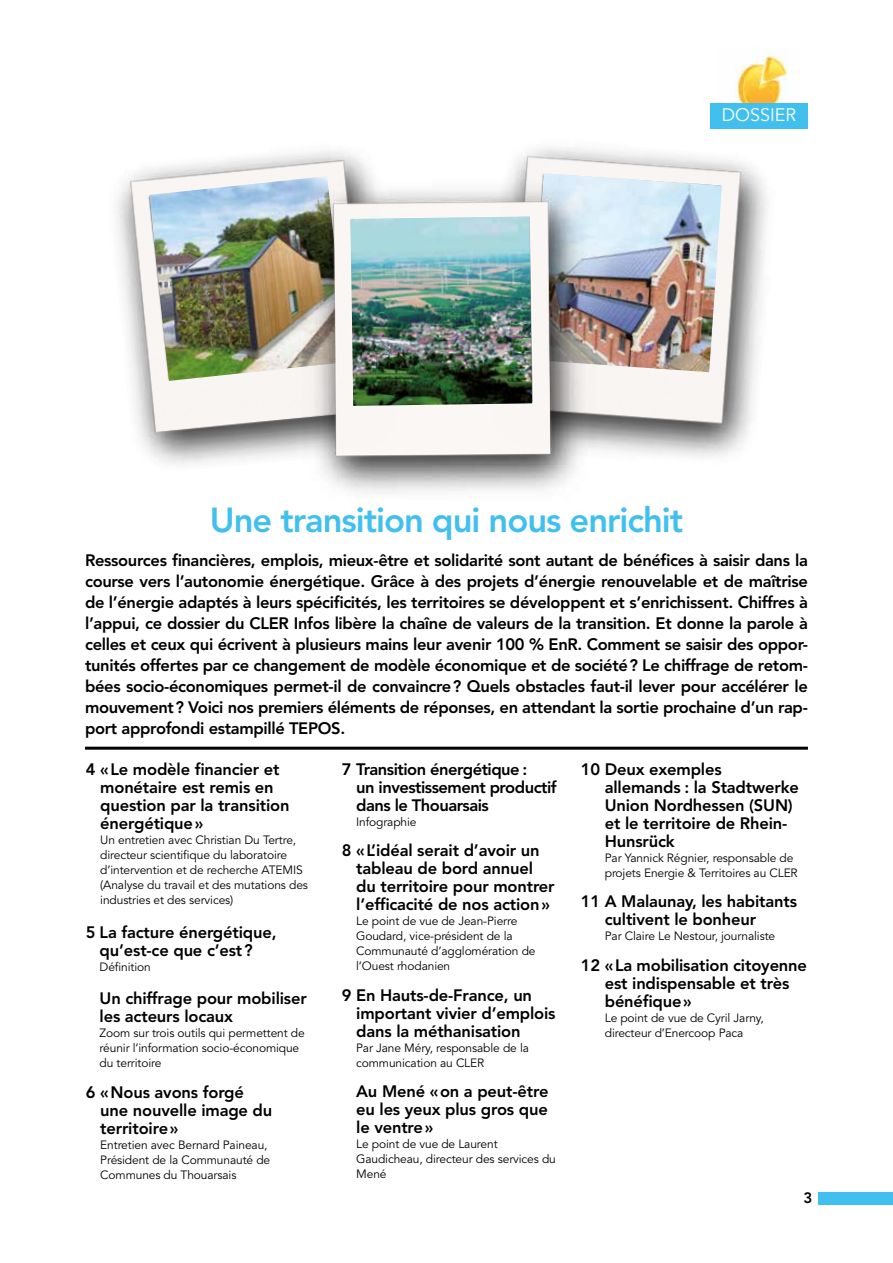
<style>
.page{position:relative;width:893px;height:1263px;background:#fff}
.page>*{position:absolute;margin:0;border:0;box-sizing:border-box;transform-origin:0 0}
.t1{font:800 34.5px "Avenir LT Std";letter-spacing:-.03em;color:#41c0f0}
.t2{font:18px "Avenir LT Std";color:#fff}
.t3{font:800 16.5px/18px "Avenir LT Std";letter-spacing:-.01em;color:#000}
.t4{font:800 16.5px/18px "Avenir LT Std";letter-spacing:-.03em;color:#000}
.t5{font:800 15px "Avenir LT Std";color:#000}
.t6{font:12px/15px "Avenir LT Std";letter-spacing:-.01em;color:#000}
</style>
<div class="page">
<img style="left:737px;top:48px;width:51px;height:35px">
<div style="left:819px;top:1192px;width:74px;height:12px;background:#41c0f0"></div>
<hr style="left:85px;top:747px;width:723px;height:3px;background:#000">
<img style="left:116px;top:159px;width:118px;height:306px">
<img style="left:149px;top:176px;width:85px;height:205px">
<img style="left:614px;top:83px;width:194px;height:374px">
<img style="left:614px;top:173px;width:108px;height:199px">
<img style="left:234px;top:147px;width:380px;height:346px">
<img style="left:351px;top:216px;width:181px;height:190px">
<p class="t2" style="left:722px;top:105px;width:76px">DOSSIER</p>
<h1 class="t1" style="left:210px;top:500px;width:475px">Une transition qui nous enrichit</h1>
<p class="t3" style="left:85px;top:550px;width:724px;line-height:21px;text-align:justify">Ressources financières, emplois, mieux-être et solidarité sont autant de bénéfices à saisir dans la course vers l’autonomie énergétique. Grâce à des projets d’énergie renouvelable et de maîtrise de l’énergie adaptés à leurs spécificités, les territoires se développent et s’enrichissent. Chiffres à l’appui, ce dossier du CLER Infos libère la chaîne de valeurs de la transition. Et donne la parole à celles et ceux qui écrivent à plusieurs mains leur avenir 100 % EnR. Comment se saisir des oppor&shy;tunités offertes par ce changement de modèle économique et de société? Le chiffrage de retom&shy;bées socio-économiques permet-il de convaincre? Quels obstacles faut-il lever pour accélérer le mouvement? Voici nos premiers éléments de réponses, en attendant la sortie prochaine d’un rap&shy;port approfondi estampillé TEPOS.</p>
<p class="t3" style="left:100px;top:760px;width:191px;text-indent:-14px">4 «Le modèle financier et monétaire est remis en question par la transition énergétique»</p>
<p class="t6" style="left:100px;top:832px;width:209px">Un entretien avec Christian Du Tertre, directeur scientifique du laboratoire d’intervention et de recherche ATEMIS (Analyse du travail et des mutations des industries et des services)</p>
<p class="t3" style="left:100px;top:923px;width:178px;text-indent:-14px">5 La facture énergétique, qu’est-ce que c’est?</p>
<p class="t6" style="left:100px;top:960px;width:53px">Définition</p>
<p class="t3" style="left:100px;top:989px;width:209px">Un chiffrage pour mobiliser les acteurs locaux</p>
<p class="t6" style="left:100px;top:1026px;width:207px">Zoom sur trois outils qui permettent de réunir l’information socio-économique du territoire</p>
<p class="t3" style="left:100px;top:1083px;width:174px;text-indent:-14px">6 «Nous avons forgé une nouvelle image du territoire»</p>
<p class="t6" style="left:100px;top:1137px;width:171px">Entretien avec Bernard Paineau,<br>Président de la Communauté de<br>Communes du Thouarsais</p>
<p class="t3" style="left:605px;top:760px;width:196px;text-indent:-24px">10 Deux exemples allemands : la Stadtwerke<br>Union Nordhessen (SUN) et le territoire de Rhein-<br>Hunsrück</p>
<p class="t6" style="left:605px;top:850px;width:194px">Par Yannick Régnier, responsable de projets Energie &amp; Territoires au CLER</p>
<p class="t3" style="left:605px;top:893px;width:194px;text-indent:-24px">11 A Malaunay, les habitants cultivent le bonheur</p>
<p class="t6" style="left:605px;top:929px;width:172px">Par Claire Le Nestour, journaliste</p>
<p class="t3" style="left:605px;top:956px;width:204px;text-indent:-24px">12 «La mobilisation citoyenne est indispensable et très bénéfique»</p>
<p class="t6" style="left:605px;top:1011px;width:161px">Le point de vue de Cyril Jarny, directeur d’Enercoop Paca</p>
<p class="t4" style="left:356px;top:760px;width:202px;text-indent:-14px">7 Transition énergétique :<br>un investissement productif dans le Thouarsais</p>
<p class="t6" style="left:356px;top:814px;width:62px">Infographie</p>
<p class="t3" style="left:356px;top:842px;width:200px;text-indent:-14px">8 «L’idéal serait d’avoir un tableau de bord annuel du territoire pour montrer l’efficacité de nos action»</p>
<p class="t6" style="left:356px;top:914px;width:181px">Le point de vue de Jean-Pierre<br>Goudard, vice-président de la<br>Communauté d‘agglomération de l’Ouest rhodanien</p>
<p class="t3" style="left:356px;top:986px;width:201px;text-indent:-14px">9 En Hauts-de-France, un important vivier d’emplois dans la méthanisation</p>
<p class="t6" style="left:356px;top:1041px;width:174px">Par Jane Méry, responsable de la communication au CLER</p>
<p class="t3" style="left:356px;top:1082px;width:194px;text-align:justify">Au Mené «on a peut-être eu les yeux plus gros que le ventre»</p>
<p class="t6" style="left:356px;top:1137px;width:201px">Le point de vue de Laurent<br>Gaudicheau, directeur des services du<br>Mené</p>
<p class="t5" style="left:803px;top:1188px;width:10px">3</p>
</div>
